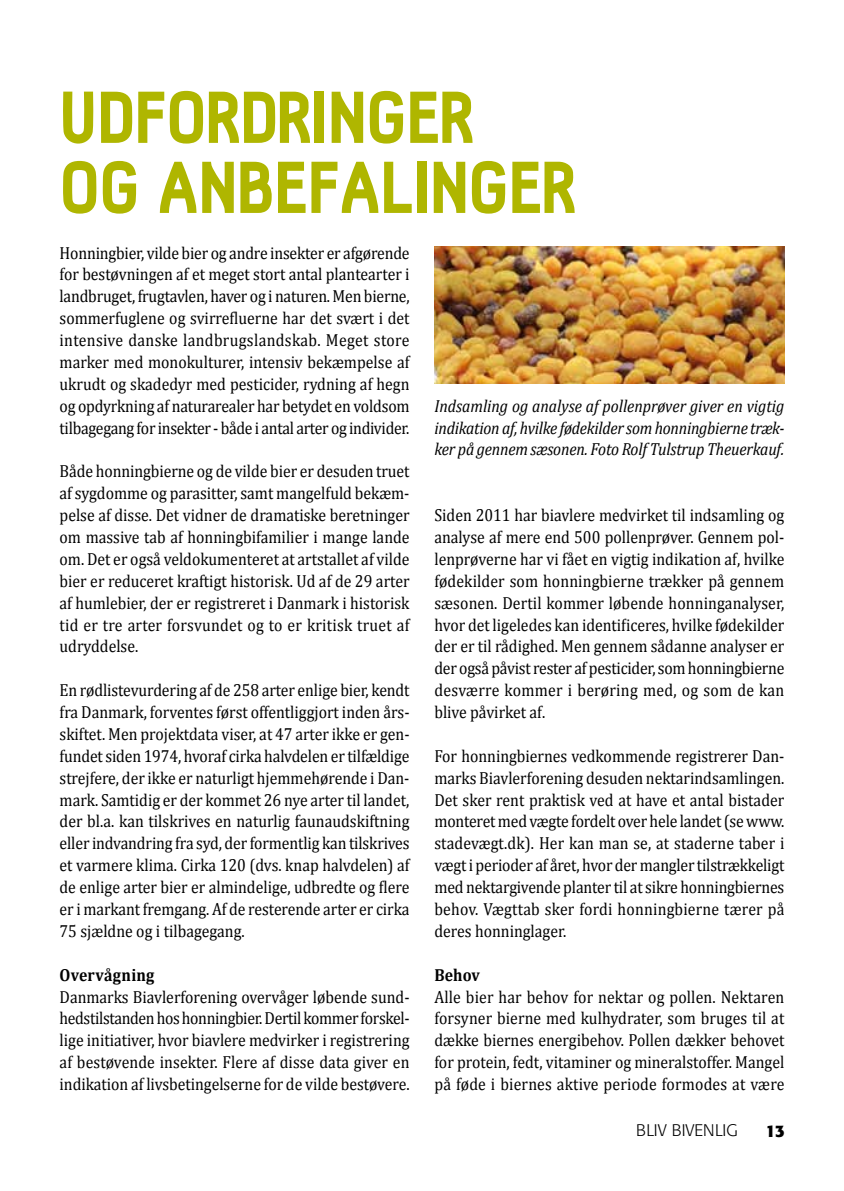
<style>
.page{position:relative;width:844px;height:1191px;background:#fff}
.page>*{position:absolute;margin:0;border:0;box-sizing:border-box;transform-origin:0 0}
.t1{font:900 71.75px/70px "Hallosans";color:#afb600}
.t2{font:17.5px/21.9px "Cambria";color:#000;text-align:justify;scale:.9 1}
.t3{font:italic 17.5px/21.9px "Cambria";letter-spacing:-.01em;color:#000;text-align:justify;scale:.9 1}
.t4{font:700 17.5px "Cambria";letter-spacing:.015em;color:#000;scale:.9 1}
.t5{font:300 16.62px "Formata";color:#000}
.t6{font:700 16.62px "Formata";color:#000}
</style>
<div class="page">
<img style="left:434px;top:246px;width:350px;height:138px">
<h1 class="t1" style="left:60px;top:85px;width:134px">UDFORDRINGER<br>OG ANBEFALINGER</h1>
<p class="t2" style="left:60px;top:242px;width:390px">Honningbier, vilde bier og andre insekter er afgørende for bestøvningen af et meget stort antal plantearter i landbruget, frugtavlen, haver og i naturen. Men bierne, sommerfuglene og svirrefluerne har det svært i det intensive danske landbrugslandskab. Meget store marker med monokulturer, intensiv bekæmpelse af ukrudt og skadedyr med pesticider, rydning af hegn og opdyrkning af naturarealer har betydet en voldsom tilbagegang for insekter - både i antal arter og individer.</p>
<p class="t2" style="left:60px;top:460px;width:390px">Både honningbierne og de vilde bier er desuden truet af sygdomme og parasitter, samt mangelfuld bekæm&shy;pelse af disse. Det vidner de dramatiske beretninger om massive tab af honningbifamilier i mange lande om. Det er også veldokumenteret at artstallet af vilde bier er reduceret kraftigt historisk. Ud af de 29 arter af humlebier, der er registreret i Danmark i historisk tid er tre arter forsvundet og to er kritisk truet af udryddelse.</p>
<p class="t2" style="left:60px;top:679px;width:390px">En rødlistevurdering af de 258 arter enlige bier, kendt fra Danmark, forventes først offentliggjort inden års&shy;skiftet. Men projektdata viser, at 47 arter ikke er gen&shy;fundet siden 1974, hvoraf cirka halvdelen er tilfældige strejfere, der ikke er naturligt hjemmehørende i Dan&shy;mark. Samtidig er der kommet 26 nye arter til landet, der bl.a. kan tilskrives en naturlig faunaudskiftning eller indvandring fra syd, der formentlig kan tilskrives et varmere klima. Cirka 120 (dvs. knap halvdelen) af de enlige arter bier er almindelige, udbredte og flere er i markant fremgang. Af de resterende arter er cirka 75 sjældne og i tilbagegang.</p>
<p class="t4" style="left:60px;top:962px;width:107px">Overvågning</p>
<p class="t2" style="left:60px;top:985px;width:390px">Danmarks Biavlerforening overvåger løbende sund&shy;hedstilstanden hos honningbier. Dertil kommer forskel&shy;lige initiativer, hvor biavlere medvirker i registrering af bestøvende insekter. Flere af disse data giver en indikation af livsbetingelserne for de vilde bestøvere.</p>
<p class="t3" style="left:434px;top:394px;width:390px">Indsamling og analyse af pollenprøver giver en vigtig indikation af, hvilke fødekilder som honningbierne træk&shy;ker på gennem sæsonen. Foto Rolf Tulstrup Theuerkauf.</p>
<p class="t2" style="left:434px;top:504px;width:390px">Siden 2011 har biavlere medvirket til indsamling og analyse af mere end 500 pollenprøver. Gennem pol&shy;lenprøverne har vi fået en vigtig indikation af, hvilke fødekilder som honningbierne trækker på gennem sæsonen. Dertil kommer løbende honninganalyser, hvor det ligeledes kan identificeres, hvilke fødekilder der er til rådighed. Men gennem sådanne analyser er der også påvist rester af pesticider, som honningbierne desværre kommer i berøring med, og som de kan blive påvirket af.</p>
<p class="t2" style="left:434px;top:745px;width:390px">For honningbiernes vedkommende registrerer Dan&shy;marks Biavlerforening desuden nektarindsamlingen.<br>Det sker rent praktisk ved at have et antal bistader monteret med vægte fordelt over hele landet (se www. stadevægt.dk). Her kan man se, at staderne taber i vægt i perioder af året, hvor der mangler tilstrækkeligt med nektargivende planter til at sikre honningbiernes behov. Vægttab sker fordi honningbierne tærer på deres honninglager.</p>
<p class="t4" style="left:434px;top:962px;width:52px">Behov</p>
<p class="t2" style="left:434px;top:985px;width:390px">Alle bier har behov for nektar og pollen. Nektaren forsyner bierne med kulhydrater, som bruges til at dække biernes energibehov. Pollen dækker behovet for protein, fedt, vitaminer og mineralstoffer. Mangel på føde i biernes aktive periode formodes at være</p>
<p class="t5" style="left:636px;top:1120px;width:103px">BLIV BIVENLIG</p>
<p class="t6" style="left:765px;top:1121px;width:21px">13</p>
</div>
